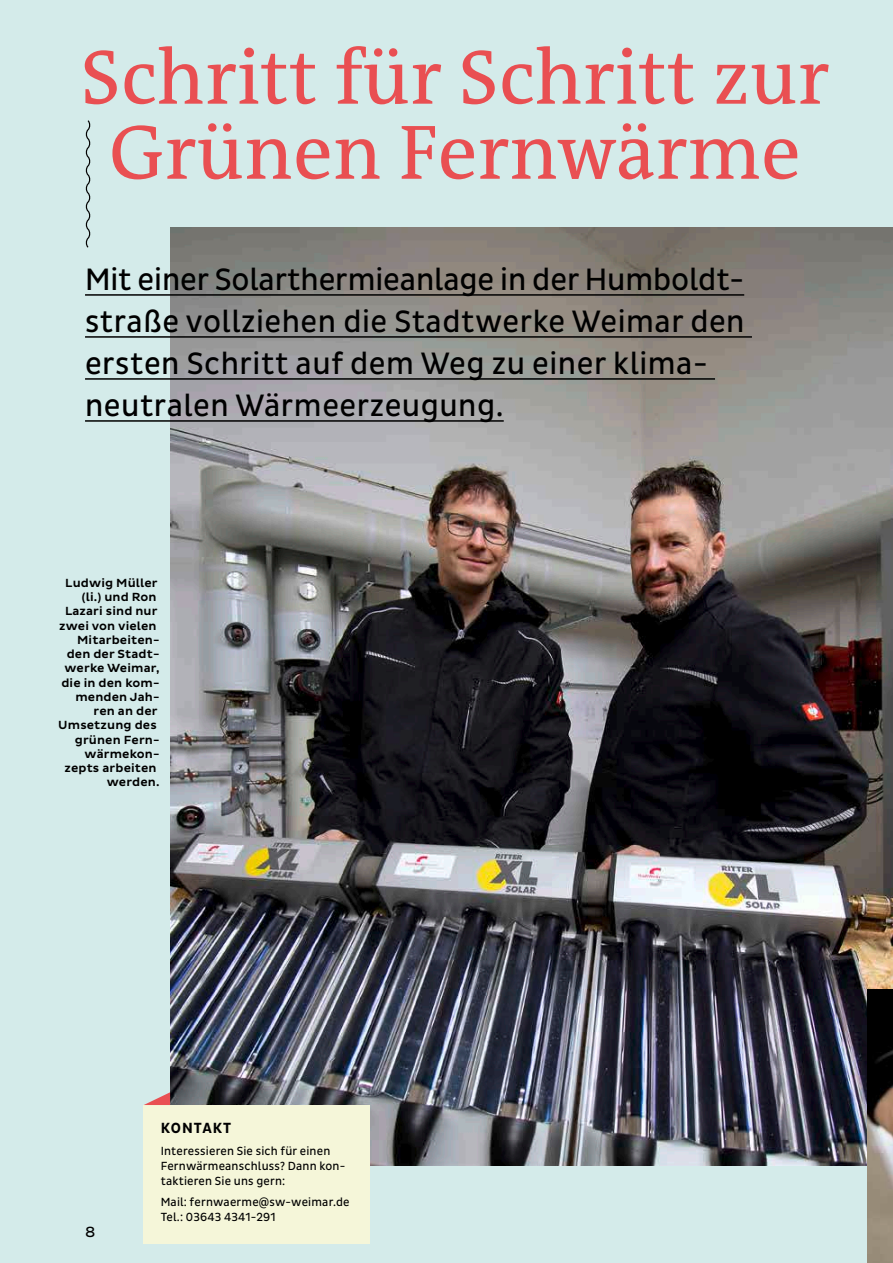
<style>
.page{position:relative;width:893px;height:1263px;background:#d4ebea}
.page>*{position:absolute;margin:0;border:0;box-sizing:border-box;transform-origin:0 0}
.t1{font:78px/75px "The Antiqua B W5 Plain";color:#e94f52;text-align:center}
.t2{font:31.5px/42px "Pluto Sans Cond";letter-spacing:.015em;color:#000}
.t3{font:700 15px "Pluto Sans Cond";letter-spacing:.07em;color:#000}
.t4{font:15px "Pluto Sans";color:#000}
.t5{font:500 12px/14.2px "Pluto Sans";letter-spacing:.01em;color:#000;text-align:right}
.t6{font:12px/15px "Pluto Sans Cond";letter-spacing:.015em;color:#000}
</style>
<div class="page">
<img style="left:170px;top:228px;width:723px;height:937px">
<hr style="left:85px;top:294px;width:659px;height:2px;background:#000">
<hr style="left:85px;top:336px;width:667px;height:2px;background:#000">
<hr style="left:85px;top:378px;width:630px;height:2px;background:#000">
<hr style="left:85px;top:420px;width:419px;height:2px;background:#000">
<img style="left:867px;top:989px;width:26px;height:274px">
<svg style="left:85px;top:120px;width:6px;height:128px"></svg>
<div style="left:144px;top:1105px;width:226px;height:138px;background:#f5f6d9"></div>
<svg style="left:144px;top:1092px;width:26px;height:13px"></svg>
<h1 class="t1" style="left:81px;top:40px;width:750px">Schritt für Schritt zur<br>Grünen Fernwärme</h1>
<h2 class="t2" style="left:85px;top:259px;width:661px">Mit einer Solarthermieanlage in der Humboldt&shy;straße vollziehen die Stadtwerke Weimar den ersten Schritt auf dem Weg zu einer klima&shy;neutralen Wärmeerzeugung.</h2>
<p class="t5" style="left:58px;top:576px;width:103px">Ludwig Müller (li.) und Ron<br>Lazari sind nur zwei von vielen<br>Mitarbeiten&shy;den der Stadt&shy;werke Weimar, die in den kom&shy;menden Jah&shy;ren an der<br>Umsetzung des grünen Fern&shy;wärmekon&shy;zepts arbeiten werden.</p>
<p class="t4" style="left:85px;top:1224px;width:12px">8</p>
<p class="t3" style="left:161px;top:1120px;width:72px">KONTAKT</p>
<p class="t6" style="left:161px;top:1143px;width:186px">Interessieren Sie sich für einen<br>Fernwärmeanschluss? Dann kon&shy;taktieren Sie uns gern:</p>
<p class="t6" style="left:161px;top:1195px;width:190px">Mail: fernwaerme@sw-weimar.de<br>Tel.: 03643 4341-291</p>
</div>
